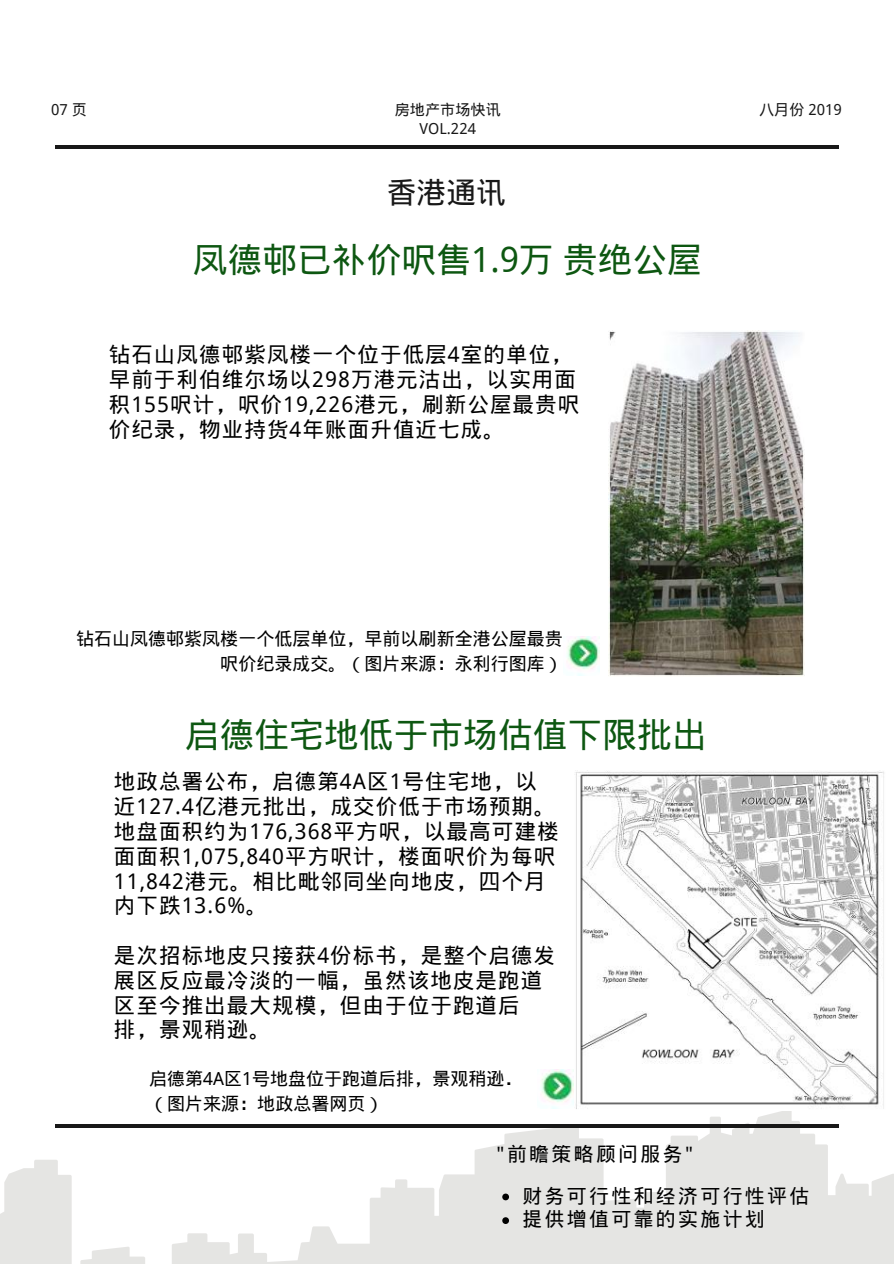
<style>
.page{position:relative;width:894px;height:1264px;background:#fff}
.page>*{position:absolute;margin:0;border:0;box-sizing:border-box;transform-origin:0 0}
.t1{font:34.8px "Wen Quan Yi Micro Hei";color:#0d5711}
.t2{font:29.85px "Wen Quan Yi Micro Hei";color:#181818}
.t3{font:21.45px/24.8px "Wen Quan Yi Micro Hei";letter-spacing:.05em;color:#000}
.t4{font:19.8px/41.4px "Wen Quan Yi Micro Hei";letter-spacing:.12em;color:#000}
.t5{font:18px/24.8px "Wen Quan Yi Micro Hei";color:#000}
.t6{font:15.15px "Wen Quan Yi Micro Hei";color:#181818}
</style>
<div class="page">
<hr style="left:55px;top:146px;width:783px;height:3px;background:#181818">
<img style="left:567px;top:636px;width:32px;height:39px">
<svg style="left:0;top:1113px;width:889px;height:150px;fill:#e5e5e3"></svg>
<svg style="left:55px;top:1123px;width:783px;height:4px;fill:#181818"></svg>
<svg style="left:502px;top:1193px;width:7px;height:7px"></svg>
<svg style="left:502px;top:1217px;width:7px;height:6px"></svg>
<img style="left:541px;top:1069px;width:32px;height:39px">
<img style="left:608px;top:330px;width:196px;height:346px">
<img style="left:575px;top:770px;width:309px;height:339px">
<p class="t6" style="left:51px;top:101px;width:37px">07 页</p>
<p class="t6" style="left:395px;top:100px;width:107px">房地产市场快讯</p>
<p class="t6" style="left:758px;top:100px;width:84px">八月份 2019</p>
<p class="t6" style="left:419px;top:120px;width:58px">VOL.224</p>
<h2 class="t2" style="left:386px;top:175px;width:121px">香港通讯</h2>
<h1 class="t1" style="left:193px;top:239px;width:510px">凤德邨已补价呎售1.9万贵绝公屋</h1>
<p class="t3" style="left:109px;top:342px;width:472px">钻石山凤德邨紫凤楼一个位于低层4室的单位，早前于利伯维尔场以298万港元沽出，以实用面积155呎计，呎价19,226港元，刷新公屋最贵呎价纪录，物业持货4年账面升值近七成。</p>
<p class="t5" style="left:76px;top:626px;width:488px;text-align:right">钻石山凤德邨紫凤楼一个低层单位，早前以刷新全港公屋最贵呎价纪录成交。（图片来源：永利行图库）</p>
<h1 class="t1" style="left:185px;top:714px;width:523px">启德住宅地低于市场估值下限批出</h1>
<p class="t3" style="left:114px;top:769px;width:446px">地政总署公布，启德第4A区1号住宅地，以近127.4亿港元批出，成交价低于市场预期。地盘面积约为176,368平方呎，以最高可建楼面面积1,075,840平方呎计，楼面呎价为每呎<br>11,842港元。相比毗邻同坐向地皮，四个月内下跌13.6%。</p>
<p class="t3" style="left:114px;top:943px;width:443px">是次招标地皮只接获4份标书，是整个启德发展区反应最冷淡的一幅，虽然该地皮是跑道区至今推出最大规模，但由于位于跑道后<br>排，景观稍逊。</p>
<p class="t5" style="left:149px;top:1066px;width:375px">启德第4A区1号地盘位于跑道后排，景观稍逊．（图片来源：地政总署网页）</p>
<p class="t4" style="left:522px;top:1133px;width:288px;text-indent:-26px">"前瞻策略顾问服务"<br>财务可行性和经济可行性评估</p>
<p class="t4" style="left:522px;top:1198px;width:244px">提供增值可靠的实施计划</p>
</div>
